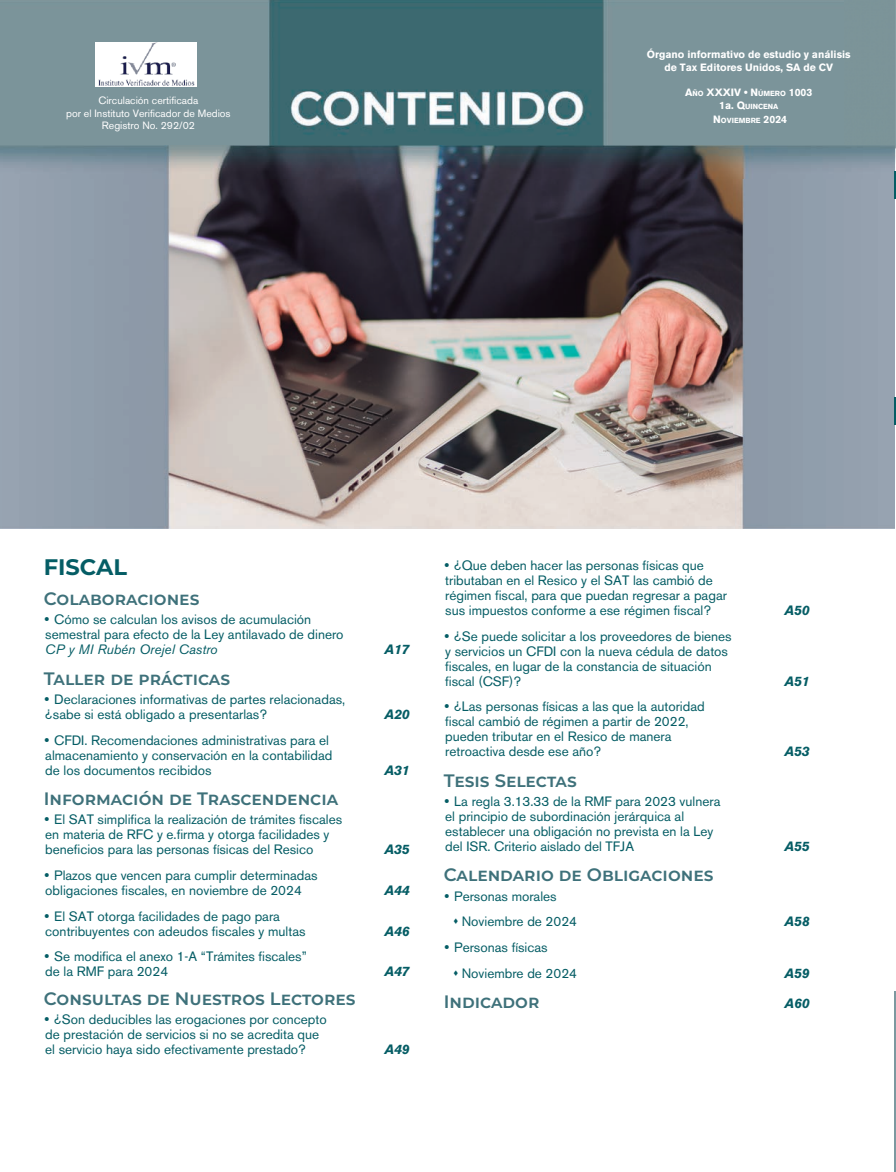
<style>
.page{position:relative;width:896px;height:1172px;background:#fff}
.page>*{position:absolute;margin:0;border:0;box-sizing:border-box;transform-origin:0 0}
.t1{font:700 22.5px "Montserrat";color:#055d65}
.t2{font:600 18px "Montserrat";color:#3e717a}
.t3{font:13.5px/15px "Akzidenz Grotesk BE";color:#055d65}
.t4{font:italic 700 13.5px "Akzidenz Grotesk BE";color:#055d65}
.t5{font:italic 13.5px "Akzidenz Grotesk BE";color:#055d65}
.t6{font:10.5px/12.6px "Akzidenz Grotesk BE";color:#fff;text-align:center}
.t7{font:700 10.5px/13.5px "Akzidenz Grotesk BE";color:#fff;text-align:center}
.t8{font:700 10.5px "Akzidenz Grotesk BE";color:#fff}
.t9{font:700 7.35px/13.5px "Akzidenz Grotesk BE";color:#fff;text-align:center}
.s1{font-size:7.35px}
.s2{font-size:10.5px}
</style>
<div class="page">
<img style="left:894px;top:2px;width:1px;height:169px">
<hr style="left:894px;top:991px;width:1px;height:181px;background:#7c99a0">
<img style="left:0;top:179px;width:356px;height:301px">
<img style="left:356px;top:179px;width:377px;height:301px">
<img style="left:733px;top:179px;width:161px;height:349px">
<img style="left:0;top:480px;width:734px;height:48px">
<img style="left:0;top:0;width:894px;height:179px">
<img style="left:95px;top:42px;width:102px;height:45px">
<svg style="left:894px;top:171px;width:1px;height:27px"></svg>
<svg style="left:894px;top:397px;width:1px;height:28px"></svg>
<p class="t6" style="left:66px;top:94px;width:166px">Circulación certificada<br>por el Instituto Verificador de Medios<br>Registro No. 292/02</p>
<p class="t7" style="left:646px;top:48px;width:205px">Órgano informativo de estudio y análisis de Tax Editores Unidos, SA de CV</p>
<p class="t8" style="left:685px;top:86px;width:129px">A<span class="s1">ÑO</span> XXXIV • N<span class="s1">ÚMERO</span> 1003</p>
<p class="t9" style="left:713px;top:100px;width:75px"><span class="s2">1</span><span class="s2">a.</span> <span class="s2">Q</span>UINCENA<br><span class="s2">N</span>OVIEMBRE <span class="s2">2024</span></p>
<h1 class="t1" style="left:44px;top:551px;width:85px">FISCAL</h1>
<h2 class="t2" style="left:44px;top:586px;width:157px">Colaboraciones</h2>
<p class="t3" style="left:45px;top:612px;width:300px;text-indent:9px">Cómo se calculan los avisos de acumulación semestral para efecto de la Ley antilavado de dinero</p>
<p class="t5" style="left:45px;top:641px;width:174px">CP y MI Rubén Orejel Castro</p>
<p class="t4" style="left:385px;top:641px;width:26px">A17</p>
<h2 class="t2" style="left:44px;top:665px;width:188px">Taller de prácticas</h2>
<p class="t3" style="left:45px;top:692px;width:301px;text-indent:9px">Declaraciones informativas de partes relacionadas, ¿sabe si está obligado a presentarlas?</p>
<p class="t4" style="left:385px;top:706px;width:26px">A20</p>
<p class="t3" style="left:45px;top:732px;width:288px;text-indent:9px">CFDI. Recomendaciones administrativas para el almacenamiento y conservación en la contabilidad de los documentos recibidos</p>
<h2 class="t2" style="left:44px;top:786px;width:296px">Información de Trascendencia</h2>
<p class="t3" style="left:45px;top:812px;width:298px;text-indent:9px">El SAT simplifica la realización de trámites fiscales en materia de RFC y e.firma y otorga facilidades y beneficios para las personas físicas del Resico</p>
<p class="t3" style="left:45px;top:868px;width:274px;text-indent:9px">Plazos que vencen para cumplir determinadas obligaciones fiscales, en noviembre de 2024</p>
<p class="t3" style="left:45px;top:908px;width:262px;text-indent:9px">El SAT otorga facilidades de pago para contribuyentes con adeudos fiscales y multas</p>
<p class="t3" style="left:45px;top:949px;width:263px;text-indent:9px">Se modifica el anexo 1-A “Trámites fiscales” de la RMF para 2024</p>
<h2 class="t2" style="left:44px;top:986px;width:313px">Consultas de Nuestros Lectores</h2>
<p class="t3" style="left:45px;top:1012px;width:283px;text-indent:9px">¿Son deducibles las erogaciones por concepto de prestación de servicios si no se acredita que el servicio haya sido efectivamente prestado?</p>
<p class="t4" style="left:385px;top:762px;width:26px">A31</p>
<p class="t4" style="left:385px;top:841px;width:26px">A35</p>
<p class="t4" style="left:385px;top:882px;width:26px">A44</p>
<p class="t4" style="left:385px;top:923px;width:26px">A46</p>
<p class="t4" style="left:385px;top:963px;width:26px">A47</p>
<p class="t4" style="left:385px;top:1041px;width:26px">A49</p>
<p class="t3" style="left:445px;top:558px;width:283px;text-indent:9px">¿Que deben hacer las personas físicas que tributaban en el Resico y el SAT las cambió de régimen fiscal, para que puedan regresar a pagar sus impuestos conforme a ese régimen fiscal?</p>
<p class="t3" style="left:445px;top:628px;width:288px;text-indent:9px">¿Se puede solicitar a los proveedores de bienes y servicios un CFDI con la nueva cédula de datos fiscales, en lugar de la constancia de situación fiscal (CSF)?</p>
<p class="t3" style="left:445px;top:699px;width:261px;text-indent:9px">¿Las personas físicas a las que la autoridad fiscal cambió de régimen a partir de 2022, pueden tributar en el Resico de manera retroactiva desde ese año?</p>
<h2 class="t2" style="left:443px;top:768px;width:134px">Tesis Selectas</h2>
<p class="t3" style="left:445px;top:794px;width:277px;text-indent:9px">La regla 3.13.33 de la RMF para 2023 vulnera el principio de subordinación jerárquica al establecer una obligación no prevista en la Ley del ISR. Criterio aislado del TFJA</p>
<h2 class="t2" style="left:443px;top:862px;width:271px">Calendario de Obligaciones</h2>
<p class="t3" style="left:461px;top:883px;width:117px;line-height:25.7px;text-indent:-8px">Personas morales<br>Noviembre de 2024</p>
<p class="t3" style="left:461px;top:934px;width:117px;line-height:25.7px;text-indent:-8px">Personas físicas<br>Noviembre de 2024</p>
<p class="t4" style="left:784px;top:602px;width:26px">A50</p>
<p class="t4" style="left:784px;top:673px;width:26px">A51</p>
<p class="t4" style="left:784px;top:744px;width:26px">A53</p>
<p class="t4" style="left:784px;top:838px;width:26px">A55</p>
<p class="t4" style="left:784px;top:913px;width:26px">A58</p>
<p class="t4" style="left:784px;top:965px;width:26px">A59</p>
<h2 class="t2" style="left:443px;top:989px;width:97px">Indicador</h2>
<p class="t4" style="left:784px;top:995px;width:26px">A60</p>
</div>
